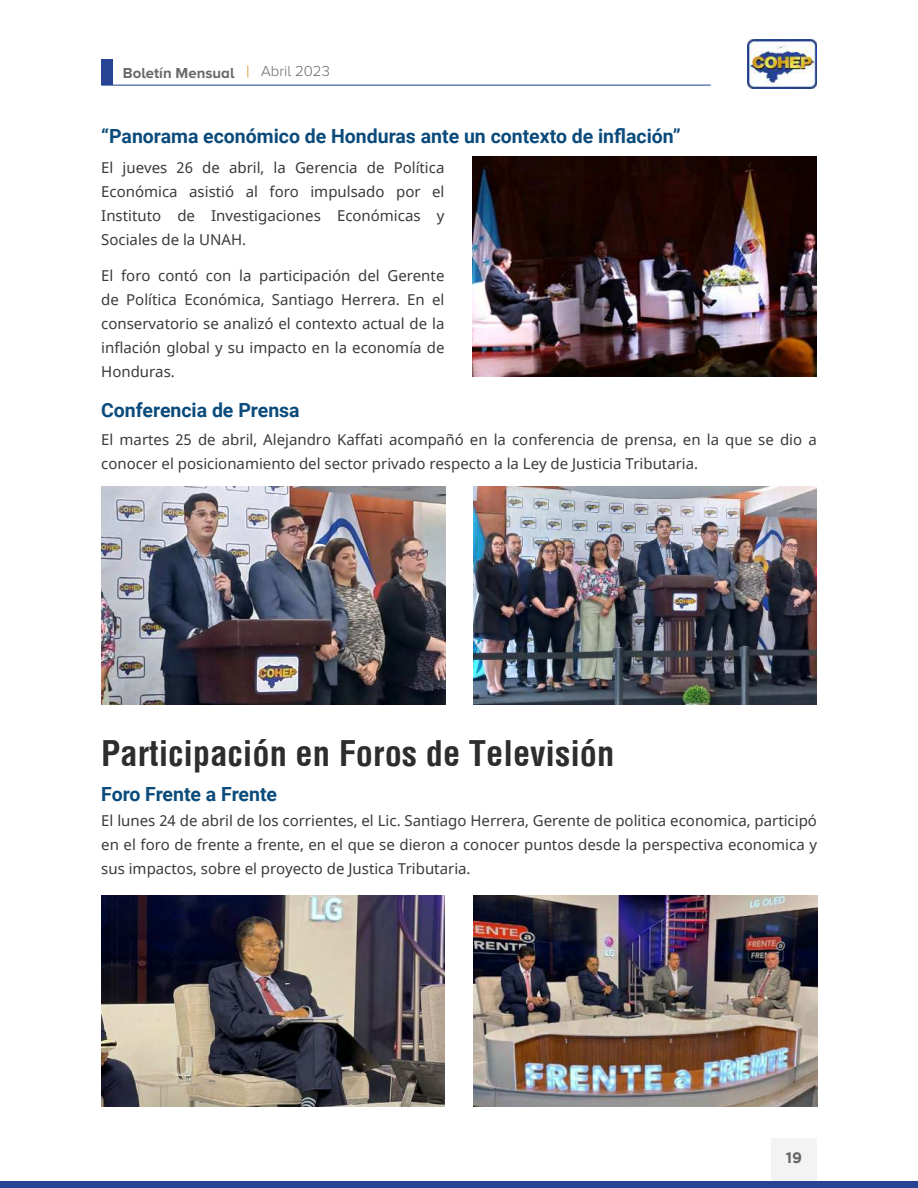
<style>
.page{position:relative;width:918px;height:1188px;background:#fff}
.page>*{position:absolute;margin:0;border:0;box-sizing:border-box;transform-origin:0 0}
.t1{font:700 condensed 34.5px "Switzerland";color:#2d2d2d}
.t2{font:700 19.5px "Roboto";color:#0b4b7c}
.t3{font:15px/24px "Noto Sans";color:#3a3a3a;text-align:justify}
.t4{font:700 15px "Proxima Nova A";color:#696969}
.t5{font:300 15px "Proxima Nova A";color:#696969}
.t6{font:700 15px "Gotham";color:#676768}
</style>
<div class="page">
<img style="left:747px;top:39px;width:70px;height:50px">
<div style="left:771px;top:1138px;width:46px;height:43px;background:#f3f3f3"></div>
<div style="left:101px;top:60px;width:12px;height:25px;background:#284394"></div>
<hr style="left:101px;top:85px;width:610px;height:1px;background:#264592">
<div style="left:0;top:1181px;width:918px;height:7px;background:#284394"></div>
<img style="left:473px;top:157px;width:344px;height:220px">
<img style="left:474px;top:486px;width:343px;height:218px">
<img style="left:101px;top:486px;width:344px;height:218px">
<img style="left:473px;top:895px;width:344px;height:211px">
<img style="left:101px;top:895px;width:343px;height:211px">
<p class="t4" style="left:123px;top:64px;width:113px">Boletín Mensual</p>
<p class="t5" style="left:261px;top:63px;width:70px">Abril 2023</p>
<h2 class="t2" style="left:101px;top:122px;width:581px">“Panorama económico de Honduras ante un contexto de inflación”</h2>
<p class="t3" style="left:101px;top:156px;width:345px">El jueves 26 de abril, la Gerencia de Política Económica asistió al foro impulsado por el Instituto de Investigaciones Económicas y Sociales de la UNAH.</p>
<p class="t3" style="left:101px;top:264px;width:345px">El foro contó con la participación del Gerente de Política Económica, Santiago Herrera. En el conservatorio se analizó el contexto actual de la inflación global y su impacto en la economía de Honduras.</p>
<h2 class="t2" style="left:101px;top:397px;width:200px">Conferencia de Prensa</h2>
<p class="t3" style="left:101px;top:428px;width:717px">El martes 25 de abril, Alejandro Kaffati acompañó en la conferencia de prensa, en la que se dio a conocer el posicionamiento del sector privado respecto a la Ley de Justicia Tributaria.</p>
<h1 class="t1" style="left:101px;top:732px;width:515px">Participación en Foros de Televisión</h1>
<h2 class="t2" style="left:101px;top:781px;width:177px">Foro Frente a Frente</h2>
<p class="t3" style="left:101px;top:809px;width:717px">El lunes 24 de abril de los corrientes, el Lic. Santiago Herrera, Gerente de politica economica, participó en el foro de frente a frente, en el que se dieron a conocer puntos desde la perspectiva economica y sus impactos, sobre el proyecto de Justica Tributaria.</p>
<p class="t6" style="left:786px;top:1149px;width:18px">19</p>
</div>
